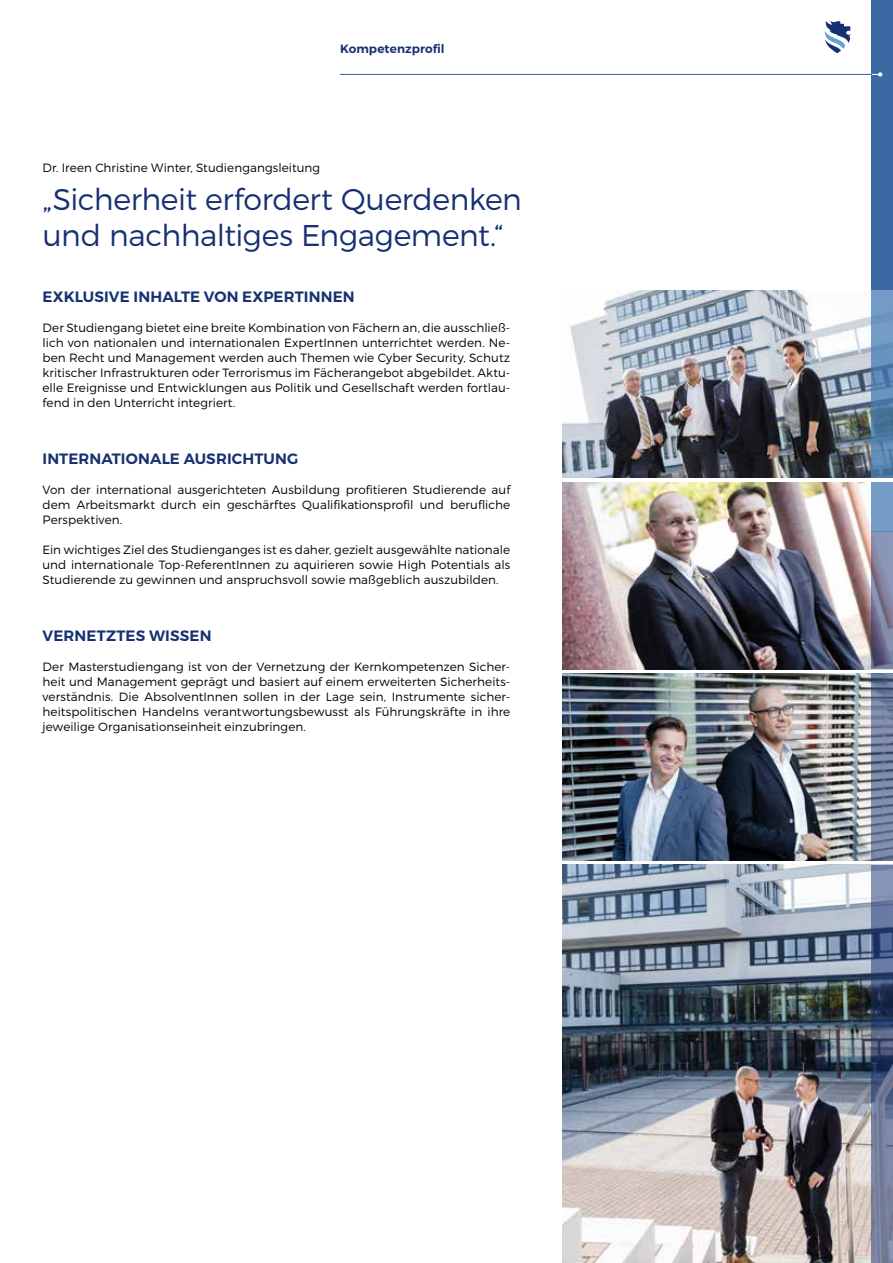
<style>
.page{position:relative;width:893px;height:1263px;background:#fff}
.page>*{position:absolute;margin:0;border:0;box-sizing:border-box;transform-origin:0 0}
.t1{font:300 30px/36px "Montserrat";letter-spacing:-.015em;color:#163072}
.t2{font:600 15px "Montserrat";letter-spacing:.01em;color:#163072}
.t3{font:300 12px/15px "Montserrat";letter-spacing:.005em;color:#000;text-align:justify}
.t4{font:600 12px "Montserrat";letter-spacing:.005em;color:#163072}
</style>
<div class="page">
<div style="left:872px;top:0;width:21px;height:291px;background:#3b69a4"></div>
<hr style="left:340px;top:74px;width:532px;height:1px;background:#61a4d7">
<svg style="left:872px;top:72px;width:10px;height:5px"></svg>
<svg style="left:825px;top:21px;width:25px;height:32px"></svg>
<img style="left:562px;top:291px;width:310px;height:187px">
<img style="left:562px;top:674px;width:310px;height:187px">
<img style="left:562px;top:865px;width:310px;height:398px">
<img style="left:562px;top:482px;width:310px;height:187px">
<svg style="left:872px;top:531px;width:21px;height:138px;background:#797c9b"></svg>
<svg style="left:872px;top:674px;width:21px;height:187px;background:#6f7c9c"></svg>
<svg style="left:872px;top:865px;width:21px;height:398px;background:#5c6a8d"></svg>
<svg style="left:872px;top:291px;width:21px;height:187px;background:#5e88b3"></svg>
<div style="left:872px;top:482px;width:21px;height:49px;background:#759dc7"></div>
<p class="t4" style="left:340px;top:41px;width:106px">Kompetenzprofil</p>
<p class="t3" style="left:43px;top:160px;width:279px">Dr. Ireen Christine Winter, Studiengangsleitung</p>
<h1 class="t1" style="left:43px;top:181px;width:481px">„Sicherheit erfordert Querdenken und nachhaltiges Engagement.“</h1>
<p class="t2" style="left:43px;top:287px;width:314px">EXKLUSIVE INHALTE VON EXPERTINNEN</p>
<p class="t3" style="left:43px;top:320px;width:469px">Der Studiengang bietet eine breite Kombination von Fächern an, die ausschließ&shy;lich von nationalen und internationalen ExpertInnen unterrichtet werden. Ne&shy;ben Recht und Management werden auch Themen wie Cyber Security, Schutz kritischer Infrastrukturen oder Terrorismus im Fächerangebot abgebildet. Aktu&shy;elle Ereignisse und Entwicklungen aus Politik und Gesellschaft werden fortlau&shy;fend in den Unterricht integriert.</p>
<p class="t2" style="left:43px;top:449px;width:257px">INTERNATIONALE AUSRICHTUNG</p>
<p class="t3" style="left:43px;top:482px;width:469px">Von der international ausgerichteten Ausbildung profitieren Studierende auf dem Arbeitsmarkt durch ein geschärftes Qualifikationsprofil und berufliche Perspektiven.</p>
<p class="t3" style="left:43px;top:542px;width:469px">Ein wichtiges Ziel des Studienganges ist es daher, gezielt ausgewählte nationale und internationale Top-ReferentInnen zu aquirieren sowie High Potentials als Studierende zu gewinnen und anspruchsvoll sowie maßgeblich auszubilden.</p>
<p class="t2" style="left:43px;top:626px;width:171px">VERNETZTES WISSEN</p>
<p class="t3" style="left:43px;top:659px;width:469px">Der Masterstudiengang ist von der Vernetzung der Kernkompetenzen Sicher&shy;heit und Management geprägt und basiert auf einem erweiterten Sicherheits&shy;verständnis. Die AbsolventInnen sollen in der Lage sein, Instrumente sicher&shy;heitspolitischen Handelns verantwortungsbewusst als Führungskräfte in ihre jeweilige Organisationseinheit einzubringen.</p>
</div>
